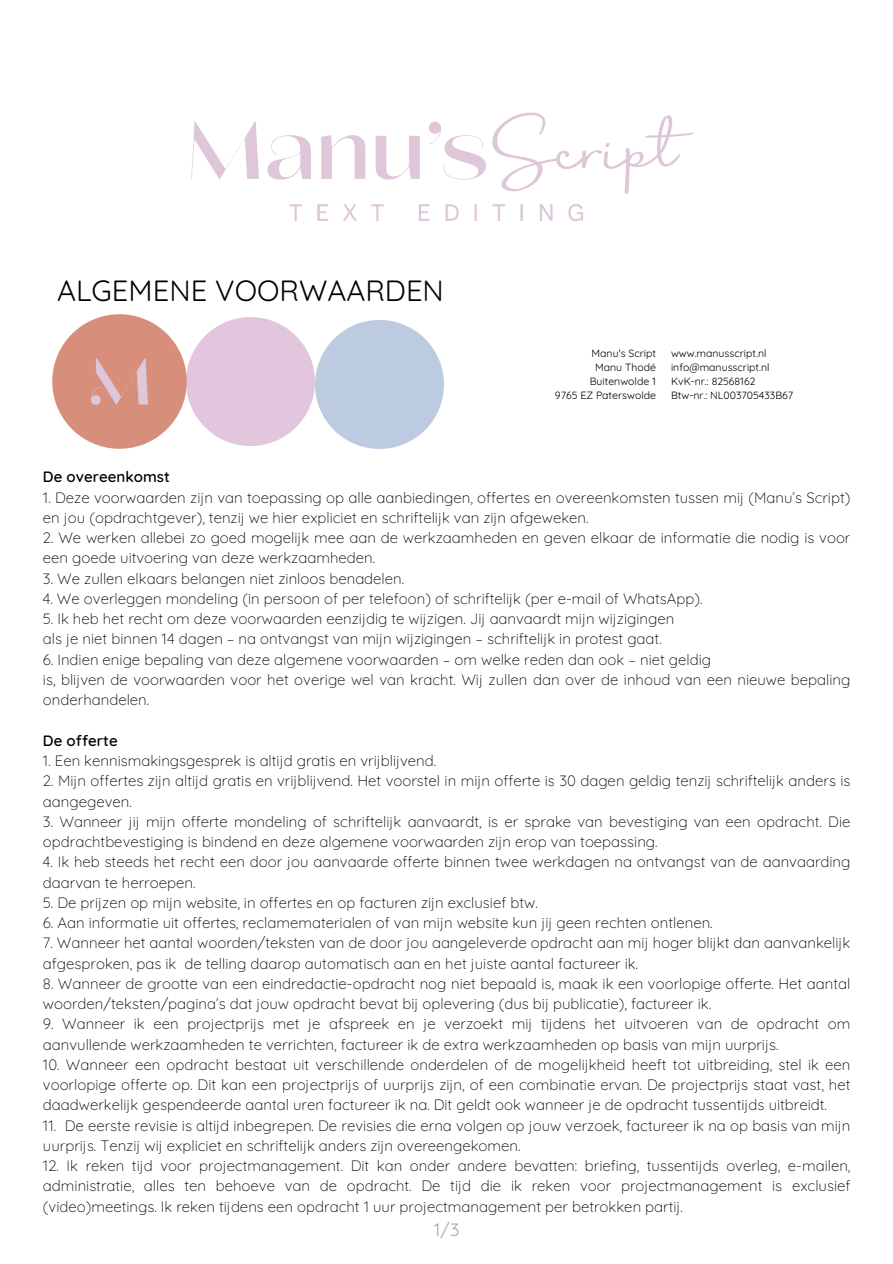
<style>
.page{position:relative;width:893px;height:1264px;background:#fff}
.page>*{position:absolute;margin:0;border:0;box-sizing:border-box;transform-origin:0 0}
.t1{font:29.25px "Quicksand";color:#000}
.t2{font:18px "Quicksand";color:#a6a6a6}
.t3{font:300 15px/20.2px "Quicksand";color:#000}
.t4{font:600 15px "Quicksand";color:#000}
.t5{font:10.5px "Quicksand";color:#000}
</style>
<div class="page">
<div style="left:186px;top:317px;width:129px;height:129px;background:#e2c6dd;border-radius:50%"></div>
<img style="left:191px;top:112px;width:503px;height:109px">
<div style="left:315px;top:320px;width:129px;height:129px;background:#bccbe0;border-radius:50%"></div>
<img style="left:52px;top:314px;width:158px;height:135px">
<p class="t1" style="left:57px;top:272px;width:388px">ALGEMENE VOORWAARDEN</p>
<p class="t5" style="left:591px;top:346px;width:66px">Manu's Script</p>
<p class="t5" style="left:595px;top:360px;width:62px">Manu Thodé</p>
<p class="t5" style="left:589px;top:374px;width:68px">Buitenwolde 1</p>
<p class="t5" style="left:555px;top:388px;width:103px">9765 EZ Paterswolde</p>
<p class="t5" style="left:671px;top:346px;width:97px">www.manusscript.nl</p>
<p class="t5" style="left:671px;top:360px;width:100px">info@manusscript.nl</p>
<h3 class="t5" style="left:671px;top:374px;width:86px">KvK-nr.: 82568162</h3>
<h3 class="t5" style="left:671px;top:388px;width:124px">Btw-nr.: NL003705433B67</h3>
<p class="t4" style="left:43px;top:467px;width:128px">De overeenkomst</p>
<p class="t3" style="left:43px;top:487px;width:808px">1. Deze voorwaarden zijn van toepassing op alle aanbiedingen, offertes en overeenkomsten tussen mij (Manu’s Script) en jou (opdrachtgever), tenzij we hier expliciet en schriftelijk van zijn afgeweken.</p>
<p class="t3" style="left:43px;top:527px;width:809px">2. We werken allebei zo goed mogelijk mee aan de werkzaamheden en geven elkaar de informatie die nodig is voor een goede uitvoering van deze werkzaamheden.</p>
<p class="t3" style="left:43px;top:568px;width:362px">3. We zullen elkaars belangen niet zinloos benadelen.</p>
<p class="t3" style="left:43px;top:588px;width:661px">4. We overleggen mondeling (in persoon of per telefoon) of schriftelijk (per e-mail of WhatsApp).</p>
<p class="t3" style="left:43px;top:608px;width:633px">5. Ik heb het recht om deze voorwaarden eenzijdig te wijzigen. Jij aanvaardt mijn wijzigingen als je niet binnen 14 dagen – na ontvangst van mijn wijzigingen – schriftelijk in protest gaat.</p>
<p class="t3" style="left:43px;top:649px;width:808px">6. Indien enige bepaling van deze algemene voorwaarden – om welke reden dan ook – niet geldig<br>is, blijven de voorwaarden voor het overige wel van kracht. Wij zullen dan over de inhoud van een nieuwe bepaling onderhandelen.</p>
<h1 class="t4" style="left:43px;top:730px;width:76px">De offerte</h1>
<h1 class="t3" style="left:43px;top:750px;width:394px">1. Een kennismakingsgesprek is altijd gratis en vrijblijvend.</h1>
<h1 class="t3" style="left:43px;top:770px;width:809px">2. Mijn offertes zijn altijd gratis en vrijblijvend. Het voorstel in mijn offerte is 30 dagen geldig tenzij schriftelijk anders is aangegeven.</h1>
<h1 class="t3" style="left:43px;top:811px;width:808px">3. Wanneer jij mijn offerte mondeling of schriftelijk aanvaardt, is er sprake van bevestiging van een opdracht. Die opdrachtbevestiging is bindend en deze algemene voorwaarden zijn erop van toepassing.</h1>
<h1 class="t3" style="left:43px;top:851px;width:808px">4. Ik heb steeds het recht een door jou aanvaarde offerte binnen twee werkdagen na ontvangst van de aanvaarding daarvan te herroepen.</h1>
<h1 class="t3" style="left:43px;top:892px;width:496px">5. De prijzen op mijn website, in offertes en op facturen zijn exclusief btw.</h1>
<h1 class="t3" style="left:43px;top:912px;width:671px">6. Aan informatie uit offertes, reclamematerialen of van mijn website kun jij geen rechten ontlenen.</h1>
<h1 class="t3" style="left:43px;top:932px;width:809px">7. Wanneer het aantal woorden/teksten van de door jou aangeleverde opdracht aan mij hoger blijkt dan aanvankelijk afgesproken, pas ik de telling daarop automatisch aan en het juiste aantal factureer ik.</h1>
<h1 class="t3" style="left:43px;top:973px;width:809px">8. Wanneer de grootte van een eindredactie-opdracht nog niet bepaald is, maak ik een voorlopige offerte. Het aantal woorden/teksten/pagina’s dat jouw opdracht bevat bij oplevering (dus bij publicatie), factureer ik.</h1>
<h1 class="t3" style="left:43px;top:1013px;width:808px">9. Wanneer ik een projectprijs met je afspreek en je verzoekt mij tijdens het uitvoeren van de opdracht om aanvullende werkzaamheden te verrichten, factureer ik de extra werkzaamheden op basis van mijn uurprijs.</h1>
<h1 class="t3" style="left:43px;top:1054px;width:808px;text-align:justify">10. Wanneer een opdracht bestaat uit verschillende onderdelen of de mogelijkheid heeft tot uitbreiding, stel ik een voorlopige offerte op. Dit kan een projectprijs of uurprijs zijn, of een combinatie ervan. De projectprijs staat vast, het daadwerkelijk gespendeerde aantal uren factureer ik na. Dit geldt ook wanneer je de opdracht tussentijds uitbreidt.</h1>
<h1 class="t3" style="left:43px;top:1114px;width:809px">11. De eerste revisie is altijd inbegrepen. De revisies die erna volgen op jouw verzoek, factureer ik na op basis van mijn uurprijs. Tenzij wij expliciet en schriftelijk anders zijn overeengekomen.</h1>
<h1 class="t3" style="left:43px;top:1155px;width:809px;text-align:justify">12. Ik reken tijd voor projectmanagement. Dit kan onder andere bevatten: briefing, tussentijds overleg, e-mailen, administratie, alles ten behoeve van de opdracht. De tijd die ik reken voor projectmanagement is exclusief (video)meetings. Ik reken tijdens een opdracht 1 uur projectmanagement per betrokken partij.</h1>
<p class="t2" style="left:434px;top:1217px;width:27px">1/3</p>
</div>
